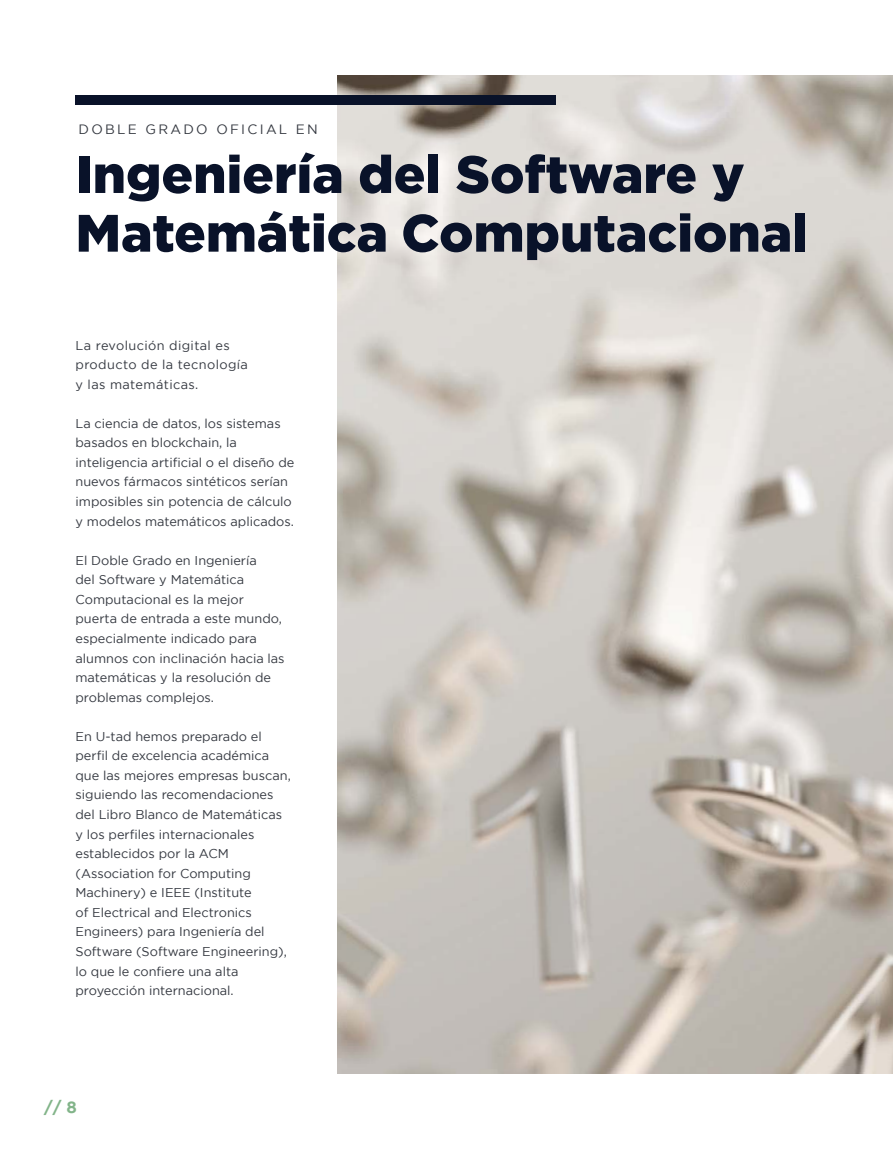
<style>
.page{position:relative;width:893px;height:1149px;background:#fff}
.page>*{position:absolute;margin:0;border:0;box-sizing:border-box;transform-origin:0 0}
.t1{font:900 52.5px/58.7px "Gotham";color:#091229}
.t2{font:700 16.5px "Gotham";color:#82b489}
.t3{font:13.5px "Gotham";letter-spacing:.17em;color:#343840}
.t4{font:12.75px/19.5px "Gotham";color:#343840}
.t5{font:12.75px/19.5px "Gotham";letter-spacing:.03em;color:#343840}
</style>
<div class="page">
<img style="left:337px;top:76px;width:556px;height:997px">
<div style="left:76px;top:95px;width:480px;height:10px;background:#091229"></div>
<p class="t3" style="left:79px;top:122px;width:241px">DOBLE GRADO OFICIAL EN</p>
<h1 class="t1" style="left:76px;top:144px;width:734px">Ingeniería del Software y<br>Matemática Computacional</h1>
<p class="t5" style="left:76px;top:335px;width:174px">La revolución digital es producto de la tecnología y las matemáticas.</p>
<p class="t4" style="left:76px;top:413px;width:220px">La ciencia de datos, los sistemas basados en blockchain, la inteligencia artificial o el diseño de nuevos fármacos sintéticos serían imposibles sin potencia de cálculo y modelos matemáticos aplicados.</p>
<p class="t4" style="left:76px;top:550px;width:211px">El Doble Grado en Ingeniería<br>del Software y Matemática<br>Computacional es la mejor puerta de entrada a este mundo, especialmente indicado para alumnos con inclinación hacia las matemáticas y la resolución de problemas complejos.</p>
<p class="t4" style="left:76px;top:726px;width:217px">En U-tad hemos preparado el perfil de excelencia académica que las mejores empresas buscan, siguiendo las recomendaciones del Libro Blanco de Matemáticas y los perfiles internacionales establecidos por la ACM (Association for Computing<br>Machinery) e IEEE (Institute<br>of Electrical and Electronics<br>Engineers) para Ingeniería del<br>Software (Software Engineering), lo que le confiere una alta proyección internacional.</p>
<p class="t2" style="left:44px;top:1096px;width:34px">// 8</p>
</div>
